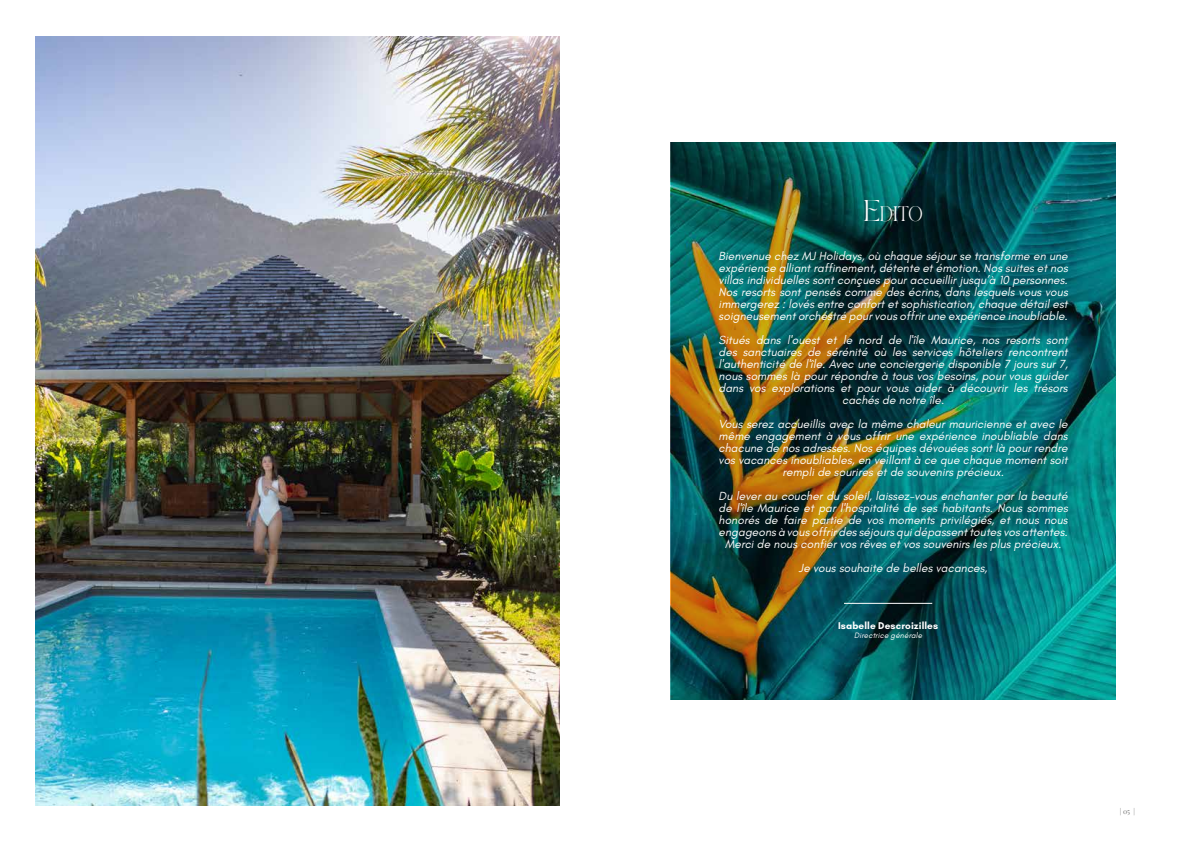
<style>
.page{position:relative;width:1191px;height:842px;background:#fff}
.page>*{position:absolute;margin:0;border:0;box-sizing:border-box;transform-origin:0 0}
.t1{font:14.7px "TAN PEARL Regular";color:#fff}
.t2{font:italic 12px/12px "Glacial Indifference";color:#fff;text-align:center}
.t3{font:700 10px "Glacial Indifference";letter-spacing:.01em;color:#fff}
.t4{font:italic 8px "Glacial Indifference";letter-spacing:.015em;color:#fff}
.t5{font:7px "Playfair Display";color:#737373}
.s1{font-size:21px}
</style>
<div class="page">
<img style="left:671px;top:142px;width:444px;height:558px">
<img style="left:35px;top:36px;width:524px;height:770px">
<hr style="left:844px;top:603px;width:88px;height:1px;background:#fff">
<p class="t1" style="left:863px;top:203px;width:61px"><span class="s1">E</span>dito</p>
<p class="t2" style="left:718px;top:250px;width:353px;text-align:justify">Bienvenue chez MJ Holidays, où chaque séjour se transforme en une expérience alliantraffinement,détente etémotion.Nos suites etnos villas individuelles sont conçues pour accueillir jusqu’à 10 personnes.<br>Nos resorts sont pensés comme des écrins, dans lesquels vous vous immergerez :lovés entre confortetsophistication,chaque détailest soigneusementorchestré pourvous offrirune expérience inoubliable.</p>
<p class="t2" style="left:718px;top:334px;width:353px">Situés dans l'ouest et le nord de l'île Maurice, nos resorts sont des sanctuaires de sérénité où les services hôteliers rencontrent l'authenticité de l'île. Avec une conciergerie disponible 7 jours sur 7, nous sommes là pour répondre à tous vos besoins, pour vous guider dans vos explorations et pour vous aider à découvrir les trésors cachés de notre île.</p>
<p class="t2" style="left:718px;top:418px;width:353px">Vous serez accueillis avec la même chaleur mauricienne et avec le même engagement à vous offrir une expérience inoubliable dans chacune de nos adresses.Nos équipes dévouées sontlà pourrendre vos vacances inoubliables, en veillant à ce que chaque moment soit rempli de sourires et de souvenirs précieux.</p>
<p class="t2" style="left:718px;top:490px;width:353px">Du lever au coucher du soleil, laissez-vous enchanter par la beauté de l'île Maurice et par l'hospitalité de ses habitants. Nous sommes honorés de faire partie de vos moments privilégiés, et nous nous engageons à vous offrirdes séjours quidépassenttoutes vos attentes.<br>Merci de nous confier vos rêves et vos souvenirs les plus précieux.</p>
<p class="t2" style="left:799px;top:562px;width:192px">Je vous souhaite de belles vacances,</p>
<p class="t3" style="left:838px;top:619px;width:102px">Isabelle Descroizilles</p>
<p class="t4" style="left:854px;top:631px;width:70px">Directrice générale</p>
<p class="t5" style="left:1119px;top:805px;width:17px">| 05 |</p>
</div>
